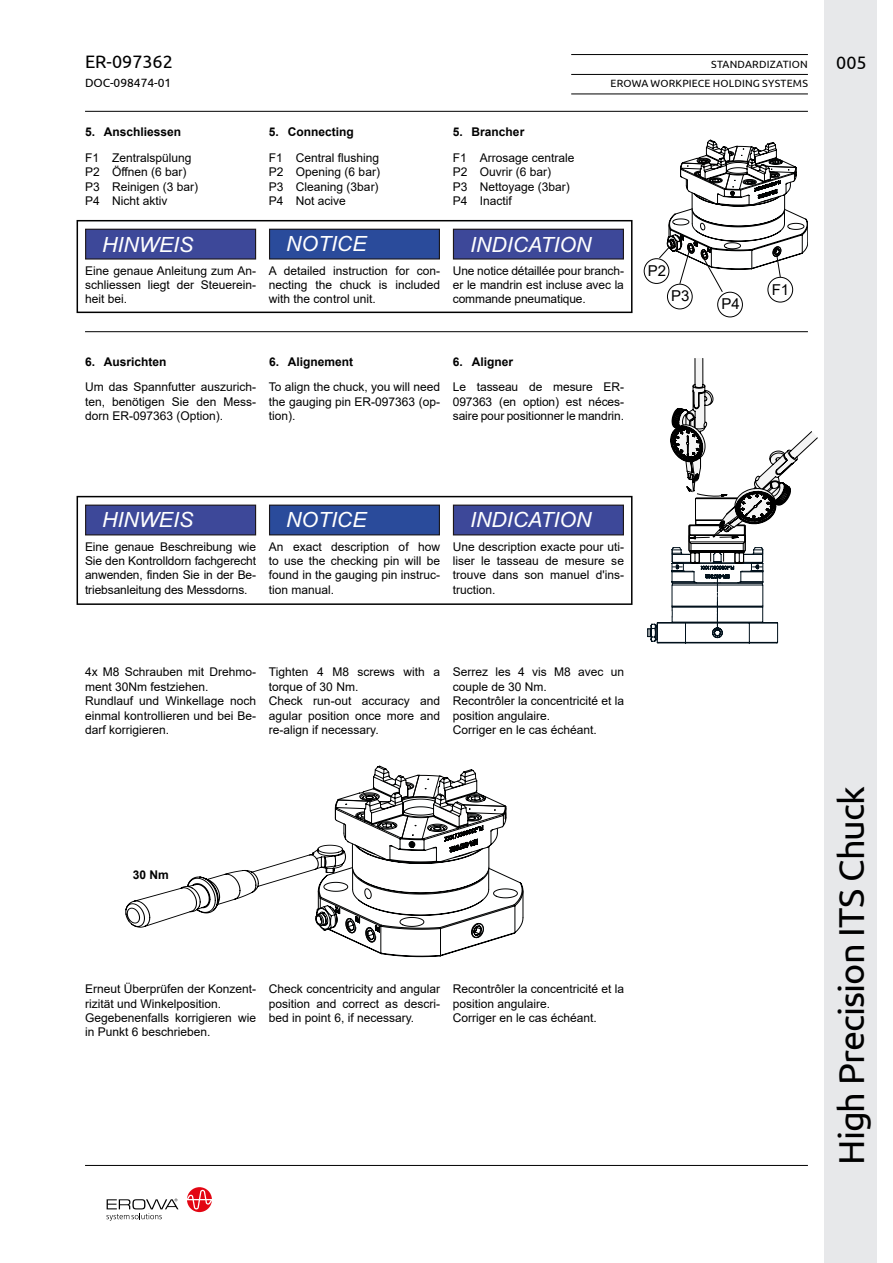
<style>
.page{position:relative;width:893px;height:1263px;background:#fff}
.page>*{position:absolute;margin:0;border:0;box-sizing:border-box;transform-origin:0 0}
.t1{font:36px "Ubuntu";letter-spacing:-.025em;color:#000}
.t2{font:italic 21px "Arial";color:#fff}
.t3{font:18px "Ubuntu";color:#000}
.t4{font:15px "Arial";color:#000}
.t5{font:12px/14.4px "Arial";color:#000;text-align:justify}
.t6{font:700 12px "Arial";color:#000}
.t7{font:12px "Ubuntu";color:#000}
.t8{font:10.5px "Ubuntu";letter-spacing:.02em;color:#000}
</style>
<div class="page">
<div style="left:824px;top:0;width:53px;height:1263px;background:#e7e8ea"></div>
<svg style="left:187px;top:1187px;width:25px;height:25px"></svg>
<svg style="left:106px;top:1198px;width:72px;height:23px"></svg>
<hr style="left:571px;top:54px;width:237px;height:1px;background:#000">
<hr style="left:571px;top:74px;width:237px;height:1px;background:#000">
<hr style="left:571px;top:94px;width:237px;height:1px;background:#000">
<hr style="left:85px;top:1165px;width:723px;height:1px;background:#000">
<hr style="left:85px;top:111px;width:723px;height:1px;background:#000">
<div style="left:767px;top:277px;width:26px;height:25px;border:1px solid #000;border-radius:50%"></div>
<div style="left:644px;top:258px;width:25px;height:26px;border:1px solid #000;border-radius:50%"></div>
<div style="left:667px;top:284px;width:26px;height:25px;border:1px solid #000;border-radius:50%"></div>
<div style="left:717px;top:292px;width:26px;height:25px;border:1px solid #000;border-radius:50%"></div>
<div style="left:77px;top:220px;width:555px;height:93px;border:2px solid #000"></div>
<hr style="left:85px;top:331px;width:723px;height:1px;background:#000">
<div style="left:77px;top:496px;width:555px;height:109px;border:2px solid #000"></div>
<svg style="left:647px;top:358px;width:171px;height:286px"></svg>
<svg style="left:125px;top:765px;width:398px;height:193px"></svg>
<svg style="left:656px;top:139px;width:152px;height:154px"></svg>
<div style="left:86px;top:229px;width:170px;height:30px;background:#3d4899"></div>
<div style="left:85px;top:229px;width:171px;height:31px;border:1px solid #1d1719"></div>
<div style="left:86px;top:505px;width:170px;height:30px;background:#3d4899"></div>
<div style="left:85px;top:505px;width:171px;height:30px;border:1px solid #1d1719"></div>
<div style="left:270px;top:229px;width:169px;height:30px;background:#2a4b9b"></div>
<div style="left:269px;top:229px;width:171px;height:31px;border:1px solid #1a171b"></div>
<div style="left:270px;top:505px;width:169px;height:30px;background:#2a4b9b"></div>
<div style="left:269px;top:505px;width:171px;height:30px;border:1px solid #1a171b"></div>
<div style="left:453px;top:229px;width:170px;height:30px;background:#3d4899"></div>
<div style="left:453px;top:229px;width:171px;height:31px;border:1px solid #1d1719"></div>
<div style="left:453px;top:505px;width:170px;height:30px;background:#3d4899"></div>
<div style="left:453px;top:505px;width:171px;height:30px;border:1px solid #1d1719"></div>
<h3 class="t3" style="left:85px;top:51px;width:89px">ER-097362</h3>
<p class="t8" style="left:711px;top:58px;width:98px">STANDARDIZATION</p>
<h3 class="t3" style="left:836px;top:52px;width:32px">005</h3>
<p class="t7" style="left:85px;top:76px;width:88px">DOC-098474-01</p>
<p class="t8" style="left:611px;top:77px;width:199px">EROWA WORKPIECE HOLDING SYSTEMS</p>
<p class="t6" style="left:85px;top:124px;width:98px">5. Anschliessen</p>
<p class="t5" style="left:85px;top:150px;width:115px;text-align:left">F1 Zentralspülung<br>P2 Öffnen (6 bar)<br>P3 Reinigen (3 bar)<br>P4 Nicht aktiv</p>
<h2 class="t2" style="left:102px;top:231px;width:92px">HINWEIS</h2>
<p class="t5" style="left:85px;top:263px;width:173px">Eine genaue Anleitung zum An&shy;schliessen liegt der Steuerein&shy;heit bei.</p>
<p class="t6" style="left:269px;top:124px;width:86px">5. Connecting</p>
<p class="t5" style="left:269px;top:150px;width:113px">F1 Central flushing P2 Opening (6 bar)<br>P3 Cleaning (3bar)<br>P4 Not acive</p>
<h2 class="t2" style="left:286px;top:231px;width:82px">NOTICE</h2>
<p class="t5" style="left:269px;top:263px;width:173px">A detailed instruction for con&shy;necting the chuck is included with the control unit.</p>
<p class="t6" style="left:453px;top:124px;width:73px">5. Brancher</p>
<p class="t5" style="left:453px;top:150px;width:123px;text-align:left">F1 Arrosage centrale<br>P2 Ouvrir (6 bar)<br>P3 Nettoyage (3bar)<br>P4 Inactif</p>
<h2 class="t2" style="left:470px;top:231px;width:123px">INDICATION</h2>
<p class="t5" style="left:453px;top:263px;width:173px">Une notice détaillée pour branch&shy;er le mandrin est incluse avec la commande pneumatique.</p>
<p class="t6" style="left:85px;top:353px;width:83px">6. Ausrichten</p>
<p class="t5" style="left:85px;top:380px;width:173px">Um das Spannfutter auszurich&shy;ten, benötigen Sie den Mess&shy;dorn ER-097363 (Option).</p>
<p class="t6" style="left:269px;top:353px;width:86px">6. Alignement</p>
<p class="t5" style="left:269px;top:380px;width:173px">To align the chuck, you will need the gauging pin ER-097363 (op&shy;tion).</p>
<p class="t6" style="left:453px;top:353px;width:62px">6. Aligner</p>
<p class="t5" style="left:453px;top:380px;width:173px">Le tasseau de mesure ER-097363 (en option) est néces&shy;saire pour positionner le mandrin.</p>
<p class="t4" style="left:648px;top:260px;width:20px">P2</p>
<p class="t4" style="left:671px;top:286px;width:20px">P3</p>
<p class="t4" style="left:721px;top:294px;width:20px">P4</p>
<p class="t4" style="left:772px;top:279px;width:19px">F1</p>
<h2 class="t2" style="left:102px;top:506px;width:92px">HINWEIS</h2>
<p class="t5" style="left:85px;top:539px;width:173px">Eine genaue Beschreibung wie Sie den Kontrolldorn fachgerecht anwenden, finden Sie in der Be&shy;triebsanleitung des Messdorns.</p>
<h2 class="t2" style="left:286px;top:506px;width:82px">NOTICE</h2>
<p class="t5" style="left:269px;top:539px;width:173px">An exact description of how to use the checking pin will be found in the gauging pin instruc&shy;tion manual.</p>
<h2 class="t2" style="left:470px;top:506px;width:123px">INDICATION</h2>
<p class="t5" style="left:453px;top:539px;width:173px">Une description exacte pour uti&shy;liser le tasseau de mesure se trouve dans son manuel d'ins&shy;truction.</p>
<p class="t5" style="left:85px;top:665px;width:173px;text-align:left">4x M8 Schrauben mit Drehmo&shy;ment 30Nm festziehen.<br>Rundlauf und Winkellage noch einmal kontrollieren und bei Be&shy;darf korrigieren.</p>
<p class="t5" style="left:269px;top:665px;width:173px;text-align:left">Tighten 4 M8 screws with a torque of 30 Nm.<br>Check run-out accuracy and agular position once more and re-align if necessary.</p>
<p class="t5" style="left:453px;top:665px;width:173px;text-align:left">Serrez les 4 vis M8 avec un couple de 30 Nm.<br>Recontrôler la concentricité et la position angulaire.<br>Corriger en le cas échéant.</p>
<p class="t6" style="left:133px;top:866px;width:38px">30 Nm</p>
<p class="t5" style="left:85px;top:982px;width:173px;text-align:left">Erneut Überprüfen der Konzent&shy;rizität und Winkelposition.<br>Gegebenenfalls korrigieren wie in Punkt 6 beschrieben.</p>
<p class="t5" style="left:269px;top:982px;width:173px">Check concentricity and angular position and correct as descri&shy;bed in point 6, if necessary.</p>
<p class="t5" style="left:453px;top:982px;width:173px;text-align:left">Recontrôler la concentricité et la position angulaire.<br>Corriger en le cas échéant.</p>
<h1 class="t1" style="left:830px;top:1165px;width:381px;rotate:-90deg">High Precision ITS Chuck</h1>
</div>
